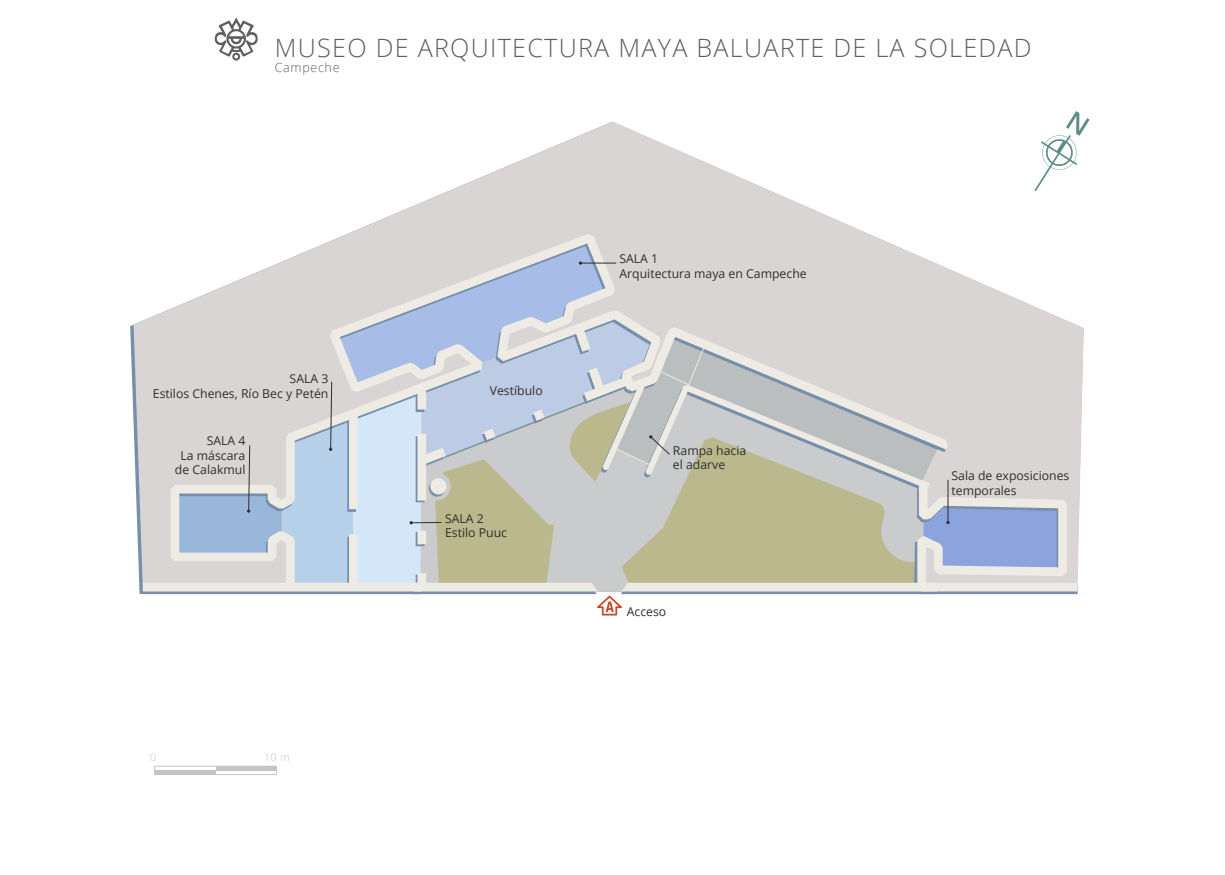
<style>
.page{position:relative;width:1225px;height:875px;background:#fff}
.page>*{position:absolute;margin:0;border:0;box-sizing:border-box;transform-origin:0 0}
.t1{font:300 25.2px "Open Sans";letter-spacing:.05em;color:#5f5f5f}
.t2{font:300 12.6px "Open Sans";letter-spacing:.05em;color:#5f5f5f}
.t3{font:12.25px/14.7px "Open Sans";color:#31302f}
.t4{font:300 10.5px "Open Sans";color:#c4c4c4}
</style>
<div class="page">
<svg style="left:134px;top:122px;width:950px;height:470px"></svg>
<svg style="left:1062px;top:385px;width:16px;height:207px;background:#dbd7d6"></svg>
<svg style="left:143px;top:239px;width:919px;height:377px;background:#cfd2d2"></svg>
<svg style="left:1034px;top:111px;width:56px;height:80px"></svg>
<div style="left:154px;top:766px;width:123px;height:9px;border:1px solid #c4c4c4"></div>
<hr style="left:216px;top:766px;width:60px;height:4px;background:#c4c4c4">
<div style="left:155px;top:770px;width:60px;height:5px;background:#c4c4c4"></div>
<svg style="left:214px;top:18px;width:44px;height:43px"></svg>
<h1 class="t1" style="left:275px;top:30px;width:758px">MUSEO DE ARQUITECTURA MAYA BALUARTE DE LA SOLEDAD</h1>
<p class="t2" style="left:275px;top:58px;width:66px">Campeche</p>
<p class="t3" style="left:153px;top:371px;width:177px;text-align:right">SALA 3<br>Estilos Chenes, Río Bec y Petén</p>
<p class="t3" style="left:175px;top:433px;width:72px;text-align:right">SALA 4<br>La máscara de Calakmul</p>
<p class="t4" style="left:150px;top:750px;width:7px">0</p>
<p class="t4" style="left:264px;top:750px;width:27px">10 m</p>
<p class="t3" style="left:490px;top:382px;width:54px">Vestíbulo</p>
<p class="t3" style="left:445px;top:511px;width:64px">SALA 2<br>Estilo Puuc</p>
<p class="t3" style="left:619px;top:251px;width:189px">SALA 1<br>Arquitectura maya en Campeche</p>
<p class="t3" style="left:673px;top:443px;width:75px">Rampa hacia el adarve</p>
<p class="t3" style="left:627px;top:603px;width:41px">Acceso</p>
<p class="t3" style="left:952px;top:468px;width:119px">Sala de exposiciones temporales</p>
</div>
